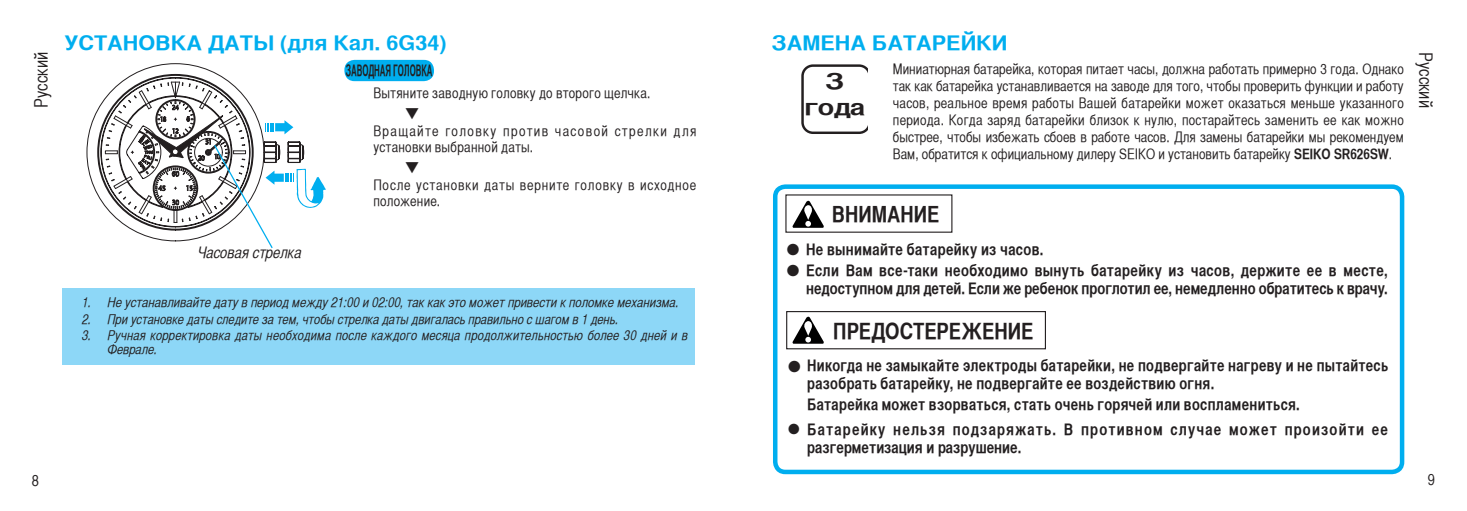
<style>
.page{position:relative;width:1467px;height:511px;background:#fff}
.page>*{position:absolute;margin:0;border:0;box-sizing:border-box;transform-origin:0 0}
.t1{font:22.5px "Helvetica CY Bold";color:#231f20}
.t2{font:22.28px "Helvetica CY Bold";letter-spacing:.005em;color:#231f20}
.t3{font:22.05px/26.3px "Helvetica CY Bold";color:#231f20;text-align:center;scale:1.51 1}
.t4{font:20.25px "Helvetica CY Bold";color:#00aeef;scale:1.3 1}
.t5{font:18px "Helvetica CY Plain";color:#231f20}
.t6{font:15.97px/18px "Helvetica CY Bold";letter-spacing:.02em;color:#231f20}
.t7{font:15.97px/17.6px "Helvetica CY Bold";color:#231f20;text-align:right}
.t8{font:15.97px/18px "Helvetica CY Bold";letter-spacing:.07em;color:#231f20}
.t9{font:15.97px "Helvetica CY Bold";letter-spacing:-.005em;color:#231f20;scale:.6 1}
.t10{font:15.97px "Helvetica CY Oblique";color:#231f20}
.t11{font:14.4px/16.9px "Helvetica CY Plain";letter-spacing:.02em;color:#231f20;text-align:justify}
.t12{font:14.4px/16px "Helvetica CY Plain";letter-spacing:.09em;color:#231f20}
.t13{font:14.4px/16px "Helvetica CY Plain";letter-spacing:.055em;color:#231f20}
.t14{font:13.5px/13.5px "Helvetica CY Oblique";color:#231f20}
.s1{font-family:"Helvetica CY Bold"}
</style>
<div class="page">
<svg style="left:87px;top:63px;width:131px;height:131px"></svg>
<div style="left:63px;top:288px;width:632px;height:77px;background:#8dd7f7"></div>
<svg style="left:801px;top:64px;width:66px;height:70px"></svg>
<div style="left:773px;top:184px;width:631px;height:290px;border:4px solid #00aeef;border-radius:10px"></div>
<div style="left:786px;top:311px;width:260px;height:38px;border:1px solid #231f20"></div>
<svg style="left:792px;top:316px;width:32px;height:27px"></svg>
<svg style="left:792px;top:200px;width:32px;height:28px"></svg>
<svg style="left:97px;top:74px;width:229px;height:174px"></svg>
<div style="left:344px;top:60px;width:90px;height:21px;background:#00aeef;border-radius:10px"></div>
<h3 class="t4" style="left:772px;top:30px;width:183px">ЗАМЕНА БАТАРЕЙКИ</h3>
<p class="t11" style="left:893px;top:61px;width:513px">Миниатюрная батарейка, которая питает часы, должна работать примерно 3 года. Однако так как батарейка устанавливается на заводе для того, чтобы проверить функции и работу часов, реальное время работы Вашей батарейки может оказаться меньше указанного периода. Когда заряд батарейки близок к нулю, постарайтесь заменить ее как можно быстрее, чтобы избежать сбоев в работе часов. Для замены батарейки мы рекомендуем Вам, обратится к официальному дилеру SEIKO и установить батарейку <span class="s1">SEIKO SR626SW</span>.</p>
<h3 class="t4" style="left:64px;top:30px;width:296px">УСТАНОВКА ДАТЫ (для Кал. 6G34)</h3>
<p class="t11" style="left:373px;top:84px;width:279px">Вытяните заводную головку до второго щелчка.</p>
<p class="t12" style="left:373px;top:123px;width:325px">Вращайте головку против часовой стрелки для установки выбранной даты.</p>
<p class="t13" style="left:373px;top:177px;width:325px">После установки даты верните головку в исходное положение.</p>
<p class="t5" style="left:31px;top:108px;width:57px;rotate:-90deg">Русский</p>
<p class="t5" style="left:1436px;top:52px;width:57px;rotate:90deg">Русский</p>
<p class="t9" style="left:346px;top:61px;width:146px">ЗАВОДНАЯ ГОЛОВКА</p>
<h3 class="t3" style="left:805px;top:67px;width:42px">З года</h3>
<h2 class="t2" style="left:832px;top:201px;width:109px">ВНИМАНИЕ</h2>
<p class="t6" style="left:787px;top:240px;width:258px">● Не вынимайте батарейку из часов.</p>
<p class="t7" style="left:787px;top:261px;width:602px">● Если Вам все-таки необходимо вынуть батарейку из часов, держите ее в месте, недоступном для детей. Если же ребенок проглотил ее, немедленно обратитесь к врачу.</p>
<p class="t10" style="left:198px;top:243px;width:106px">Часовая стрелка</p>
<p class="t14" style="left:82px;top:295px;width:598px">1. Не устанавливайте дату в период между 21:00 и 02:00, так как это может привести к поломке механизма.</p>
<p class="t14" style="left:82px;top:312px;width:538px">2. При установке даты следите за тем, чтобы стрелка даты двигалась правильно с шагом в 1 день.</p>
<p class="t14" style="left:108px;top:328px;width:582px;text-indent:-26px">3. Ручная корректировка даты необходима после каждого месяца продолжительностью более 30 дней и в<br>Феврале.</p>
<h1 class="t1" style="left:833px;top:317px;width:202px">ПРЕДОСТЕРЕЖЕНИЕ</h1>
<p class="t6" style="left:807px;top:356px;width:583px;text-indent:-19px">● Никогда не замыкайте электроды батарейки, не подвергайте нагреву и не пытайтесь разобрать батарейку, не подвергайте ее воздействию огня.</p>
<p class="t6" style="left:807px;top:395px;width:494px">Батарейка может взорваться, стать очень горячей или воспламениться.</p>
<p class="t8" style="left:807px;top:419px;width:582px;text-indent:-19px">● Батарейку нельзя подзаряжать. В противном случае может произойти ее разгерметизация и разрушение.</p>
</div>
